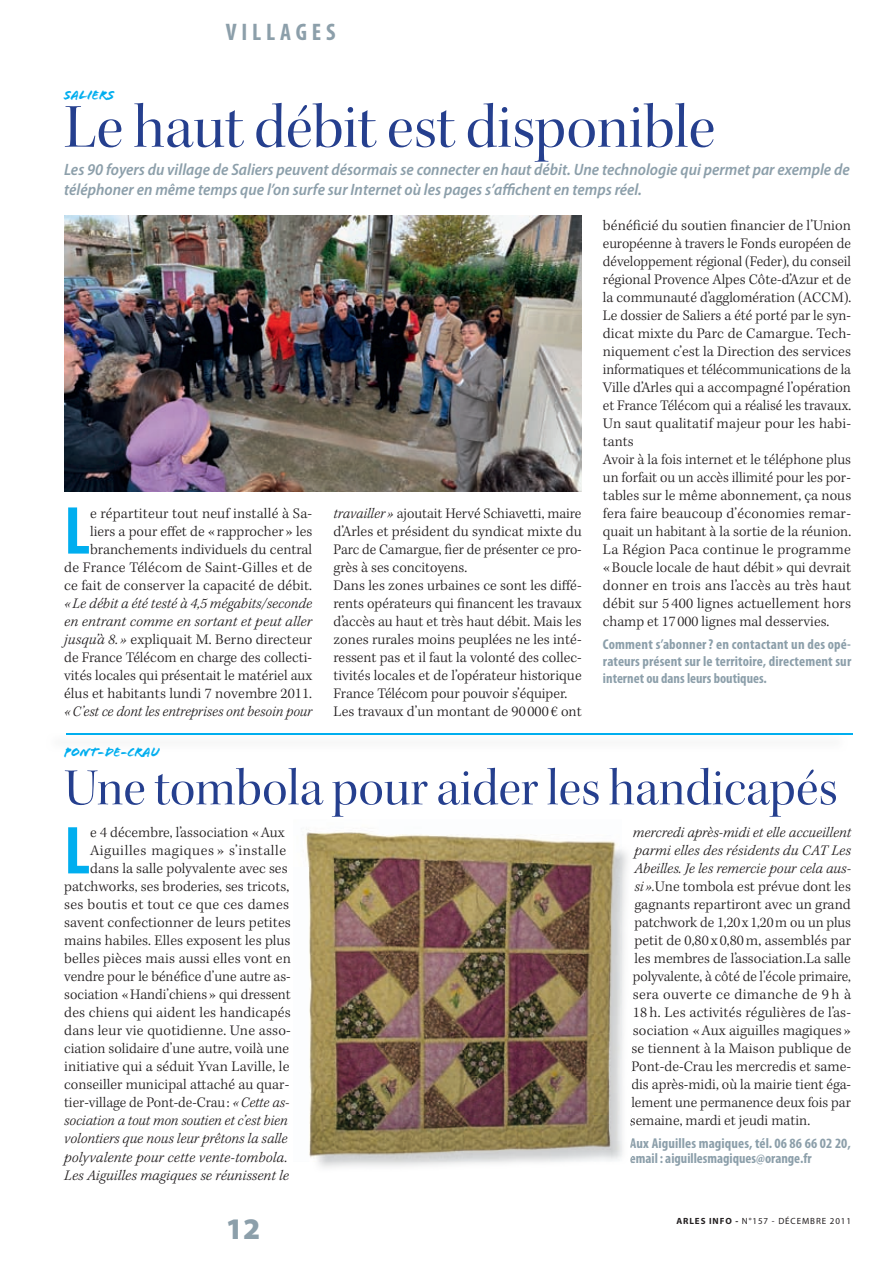
<style>
.page{position:relative;width:894px;height:1264px;background:#fff}
.page>*{position:absolute;margin:0;border:0;box-sizing:border-box;transform-origin:0 0}
.t1{font:700 condensed 68.4px "Myriad Pro";color:#00aeef}
.t2{font:63px "Kepler Std Disp";color:#253f8e}
.t3{font:52.5px "Kepler Std Disp";letter-spacing:.005em;color:#253f8e}
.t4{font:900 30px "Myriad Pro";color:#8c9faa}
.t5{font:700 condensed 24px "Myriad Pro";letter-spacing:.2em;color:#8c9faa}
.t6{font:italic 600 semi-condensed 16.5px/19.8px "Myriad Pro";color:#8c9faa}
.t7{font:300 15px/18px "Kepler Std";letter-spacing:.005em;color:#231f20}
.t8{font:italic 300 15px "Kepler Std";color:#231f20}
.t9{font:300 15px "Kepler Std";letter-spacing:.04em;color:#231f20}
.t10{font:300 15px "Kepler Std";letter-spacing:.025em;color:#231f20}
.t11{font:700 condensed 14.25px/17.1px "Myriad Pro";color:#8c9faa}
.t12{font:13.5px "Flood Std";color:#00aeef}
.t13{font:9px "Myriad Pro";letter-spacing:.1em;color:#231f20}
.s1{font-style:italic}
.s2{font-weight:700}
</style>
<div class="page">
<hr style="left:66px;top:733px;width:787px;height:2px;background:#00aeef">
<svg style="left:630px;top:1097px;width:2px;height:29px"></svg>
<svg style="left:630px;top:1139px;width:2px;height:24px"></svg>
<img style="left:305px;top:829px;width:67px;height:38px">
<img style="left:309px;top:834px;width:313px;height:327px">
<img style="left:64px;top:215px;width:517px;height:276px">
<h3 class="t5" style="left:226px;top:17px;width:111px">VILLAGES</h3>
<p class="t12" style="left:64px;top:87px;width:52px">Saliers</p>
<h2 class="t2" style="left:64px;top:91px;width:652px">Le haut débit est disponible</h2>
<p class="t6" style="left:64px;top:160px;width:787px">Les 90 foyers du village de Saliers peuvent désormais se connecter en haut débit. Une technologie qui permet par exemple de téléphoner en même temps que l’on surfe sur Internet où les pages s’affichent en temps réel.</p>
<p class="t7" style="left:64px;top:504px;width:250px;text-align:right">e répartiteur tout neuf installé à Sa&shy;liers a pour effet de « rapprocher » les branchements individuels du central<br>de France Télécom de Saint-Gilles et de ce fait de conserver la capacité de débit.</p>
<p class="t7" style="left:64px;top:594px;width:250px;text-align:justify"><span class="s1">« Le débit a été testé à 4,5 mégabits/seconde en entrant comme en sortant et peut aller jusqu’à 8. »</span> expliquait M. Berno directeur de France Télécom en charge des collecti&shy;vités locales qui présentait le matériel aux élus et habitants lundi 7 novembre 2011.</p>
<p class="t8" style="left:64px;top:702px;width:250px">« C’est ce dont les entreprises ont besoin pour</p>
<h1 class="t1" style="left:64px;top:488px;width:27px">L</h1>
<p class="t7" style="left:333px;top:504px;width:250px"><span class="s1">travailler »</span> ajoutait Hervé Schiavetti, maire d’Arles et président du syndicat mixte du Parc de Camargue, fier de présenter ce pro&shy;grès à ses concitoyens.<br>Dans les zones urbaines ce sont les diffé&shy;rents opérateurs qui financent les travaux d’accès au haut et très haut débit. Mais les zones rurales moins peuplées ne les inté&shy;ressent pas et il faut la volonté des collec&shy;tivités locales et de l’opérateur historique France Télécom pour pouvoir s’équiper.<br>Les travaux d’un montant de 90 000 € ont</p>
<p class="t7" style="left:603px;top:216px;width:250px">bénéficié du soutien financier de l’Union européenne à travers le Fonds européen de développement régional (Feder), du conseil régional Provence Alpes Côte-d’Azur et de la communauté d’agglomération (ACCM).<br>Le dossier de Saliers a été porté par le syn&shy;dicat mixte du Parc de Camargue. Tech&shy;niquement c’est la Direction des services informatiques et télécommunications de la Ville d’Arles qui a accompagné l’opération et France Télécom qui a réalisé les travaux.<br>Un saut qualitatif majeur pour les habi&shy;tants<br>Avoir à la fois internet et le téléphone plus un forfait ou un accès illimité pour les por&shy;tables sur le même abonnement, ça nous fera faire beaucoup d’économies remar&shy;quait un habitant à la sortie de la réunion.<br>La Région Paca continue le programme « Boucle locale de haut débit » qui devrait donner en trois ans l’accès au très haut débit sur 5 400 lignes actuellement hors champ et 17 000 lignes mal desservies.</p>
<p class="t11" style="left:603px;top:635px;width:250px;text-align:justify">Comment s’abonner ? en contactant un des opé&shy;rateurs présent sur le territoire, directement sur internet ou dans leurs boutiques.</p>
<p class="t12" style="left:64px;top:744px;width:97px">Pont-de-Crau</p>
<h3 class="t3" style="left:64px;top:758px;width:775px">Une tombola pour aider les handicapés</h3>
<h1 class="t1" style="left:64px;top:808px;width:27px">L</h1>
<p class="t7" style="left:90px;top:824px;width:196px">e 4 décembre, l’association « Aux</p>
<p class="t9" style="left:90px;top:842px;width:197px">Aiguilles magiques » s’installe</p>
<p class="t7" style="left:90px;top:860px;width:199px">dans la salle polyvalente avec ses</p>
<p class="t7" style="left:64px;top:878px;width:226px">patchworks, ses broderies, ses tricots,</p>
<p class="t7" style="left:64px;top:896px;width:226px">ses boutis et tout ce que ces dames</p>
<p class="t7" style="left:64px;top:914px;width:228px">savent confectionner de leurs petites</p>
<p class="t7" style="left:64px;top:932px;width:228px">mains habiles. Elles exposent les plus</p>
<p class="t7" style="left:64px;top:950px;width:228px">belles pièces mais aussi elles vont en</p>
<p class="t7" style="left:64px;top:968px;width:228px">vendre pour le bénéfice d’une autre as-</p>
<p class="t7" style="left:64px;top:986px;width:228px">sociation « Handi’chiens » qui dressent</p>
<p class="t7" style="left:64px;top:1004px;width:228px">des chiens qui aident les handicapés</p>
<p class="t7" style="left:64px;top:1022px;width:228px">dans leur vie quotidienne. Une asso-</p>
<p class="t7" style="left:64px;top:1040px;width:226px">ciation solidaire d’une autre, voilà une</p>
<p class="t7" style="left:64px;top:1058px;width:227px">initiative qui a séduit Yvan Laville, le</p>
<p class="t7" style="left:64px;top:1076px;width:227px">conseiller municipal attaché au quar-</p>
<p class="t7" style="left:64px;top:1094px;width:227px">tier-village de Pont-de-Crau : <span class="s1">« Cette as-</span></p>
<p class="t8" style="left:64px;top:1112px;width:225px">sociation a tout mon soutien et c’est bien</p>
<p class="t8" style="left:64px;top:1130px;width:225px">volontiers que nous leur prêtons la salle</p>
<p class="t8" style="left:64px;top:1148px;width:225px">polyvalente pour cette vente-tombola.</p>
<p class="t8" style="left:64px;top:1166px;width:226px">Les Aiguilles magiques se réunissent le</p>
<p class="t8" style="left:633px;top:824px;width:220px">mercredi après-midi et elle accueillent</p>
<p class="t8" style="left:634px;top:842px;width:218px">parmi elles des résidents du CAT Les</p>
<p class="t8" style="left:634px;top:860px;width:218px">Abeilles. Je les remercie pour cela aus-</p>
<p class="t7" style="left:634px;top:878px;width:218px"><span class="s1">si ».</span>Une tombola est prévue dont les</p>
<p class="t7" style="left:634px;top:896px;width:218px">gagnants repartiront avec un grand</p>
<p class="t7" style="left:634px;top:914px;width:218px">patchwork de 1,20 x 1,20 m ou un plus</p>
<p class="t7" style="left:634px;top:932px;width:218px">petit de 0,80 x 0,80 m, assemblés par</p>
<p class="t7" style="left:634px;top:950px;width:218px">les membres de l’association.La salle</p>
<p class="t7" style="left:633px;top:968px;width:219px">polyvalente, à côté de l’école primaire,</p>
<p class="t10" style="left:633px;top:986px;width:220px">sera ouverte ce dimanche de 9 h à</p>
<p class="t7" style="left:633px;top:1004px;width:220px">18 h. Les activités régulières de l’as-</p>
<p class="t7" style="left:633px;top:1022px;width:220px">sociation « Aux aiguilles magiques »</p>
<p class="t7" style="left:631px;top:1040px;width:221px">se tiennent à la Maison publique de</p>
<p class="t7" style="left:631px;top:1058px;width:221px">Pont-de-Crau les mercredis et same-</p>
<p class="t7" style="left:631px;top:1076px;width:221px">dis après-midi, où la mairie tient éga-</p>
<p class="t7" style="left:631px;top:1094px;width:221px">lement une permanence deux fois par</p>
<p class="t7" style="left:630px;top:1112px;width:182px">semaine, mardi et jeudi matin.</p>
<p class="t11" style="left:630px;top:1134px;width:223px;line-height:15.8px">Aux Aiguilles magiques, tél. 06 86 66 02 20, email : aiguillesmagiques@orange.fr</p>
<h3 class="t4" style="left:226px;top:1212px;width:36px">12</h3>
<p class="t13" style="left:676px;top:1215px;width:176px"><span class="s2">ARLES INFO -</span> N°157 - DÉCEMBRE 2011</p>
</div>
